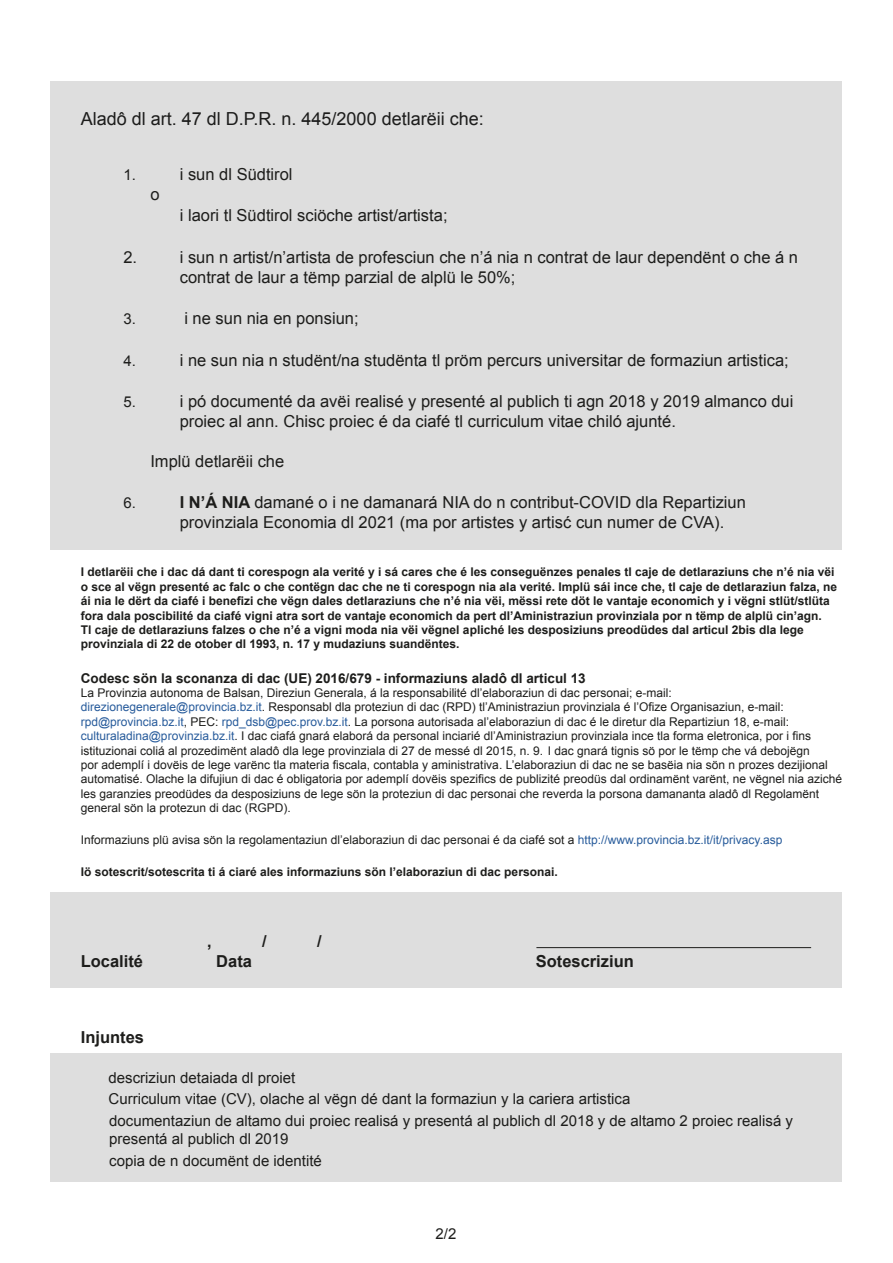
<style>
.page{position:relative;width:893px;height:1263px;background:#fff}
.page>*{position:absolute;margin:0;border:0;box-sizing:border-box;transform-origin:0 0}
.t1{font:18px "Arial";color:#1c1c1b}
.t2{font:16.5px/19.8px "Arial";color:#1d1d1b}
.t3{font:700 16.5px "Arial";color:#1d1d1b}
.t4{font:15px/21.9px "Arial";color:#1d1d1b}
.t5{font:700 13.5px "Arial";color:#1d1d1b}
.t6{font:12px/14.4px "Arial";color:#1d1d1b}
.t7{font:700 12px/14.4px "Arial";color:#1d1d1b}
.s1{font-weight:700}
.s2{color:#275b9b}
</style>
<div class="page">
<div style="left:51px;top:81px;width:791px;height:468px;background:#dedede"></div>
<div style="left:51px;top:892px;width:791px;height:95px;background:#dedede"></div>
<div style="left:51px;top:1053px;width:791px;height:129px;background:#dedede"></div>
<hr style="left:536px;top:947px;width:275px;height:1px;background:#1d1d1b">
<h1 class="t1" style="left:81px;top:107px;width:404px">Aladô dl art. 47 dl D.P.R. n. 445/2000 detlarëii che:</h1>
<p class="t4" style="left:123px;top:164px;width:14px">1.</p>
<h2 class="t2" style="left:180px;top:164px;width:114px">i sun dl Südtirol</h2>
<h2 class="t2" style="left:150px;top:184px;width:11px">o</h2>
<h2 class="t2" style="left:180px;top:206px;width:269px">i laori tl Südtirol sciöche artist/artista;</h2>
<h2 class="t2" style="left:123px;top:248px;width:15px">2.</h2>
<h2 class="t2" style="left:180px;top:248px;width:620px">i sun n artist/n’artista de profesciun che n’á nia n contrat de laur dependënt o che á n contrat de laur a tëmp parzial de alplü le 50%;</h2>
<p class="t4" style="left:123px;top:308px;width:14px">3.</p>
<h2 class="t2" style="left:184px;top:309px;width:176px">i ne sun nia en ponsiun;</h2>
<p class="t4" style="left:123px;top:350px;width:14px">4.</p>
<h2 class="t2" style="left:180px;top:350px;width:610px">i ne sun nia n studënt/na studënta tl pröm percurs universitar de formaziun artistica;</h2>
<p class="t4" style="left:123px;top:391px;width:14px">5.</p>
<h2 class="t2" style="left:180px;top:392px;width:615px">i pó documenté da avëi realisé y presenté al publich ti agn 2018 y 2019 almanco dui proiec al ann. Chisc proiec é da ciafé tl curriculum vitae chiló ajunté.</h2>
<h2 class="t2" style="left:150px;top:451px;width:135px">Implü detlarëii che</h2>
<p class="t4" style="left:123px;top:492px;width:14px">6.</p>
<h2 class="t2" style="left:180px;top:492px;width:568px"><span class="s1">I N’Á NIA</span> damané o i ne damanará NIA do n contribut-COVID dla Repartiziun provinziala Economia dl 2021 (ma por artistes y artisć cun numer de CVA).</h2>
<p class="t7" style="left:81px;top:565px;width:758px">I detlarëii che i dac dá dant ti corespogn ala verité y i sá cares che é les conseguënzes penales tl caje de detlaraziuns che n’é nia vëi o sce al vëgn presenté ac falc o che contëgn dac che ne ti corespogn nia ala verité. Implü sái ince che, tl caje de detlaraziun falza, ne ái nia le dërt da ciafé i benefizi che vëgn dales detlaraziuns che n’é nia vëi, mëssi rete döt le vantaje economich y i vëgni stlüt/stlüta fora dala poscibilité da ciafé vigni atra sort de vantaje economich da pert dl’Aministraziun provinziala por n tëmp de alplü cin’agn.<br>Tl caje de detlaraziuns falzes o che n’é a vigni moda nia vëi vëgnel apliché les desposiziuns preodüdes dal articul 2bis dla lege provinziala di 22 de otober dl 1993, n. 17 y mudaziuns suandëntes.</p>
<p class="t5" style="left:81px;top:669px;width:506px">Codesc sön la sconanza di dac (UE) 2016/679 - informaziuns aladô dl articul 13</p>
<p class="t6" style="left:81px;top:686px;width:763px">La Provinzia autonoma de Balsan, Direziun Generala, á la responsabilité dl’elaboraziun di dac personai; e-mail: <span class="s2">direzionegenerale@provincia.bz.it</span>. Responsabl dla proteziun di dac (RPD) tl’Aministraziun provinziala é l’Ofize Organisaziun, e-mail: <span class="s2">rpd@provincia.bz.it</span>, PEC: <span class="s2">rpd_dsb@pec.prov.bz.it</span>. La porsona autorisada al’elaboraziun di dac é le diretur dla Repartiziun 18, e-mail: <span class="s2">culturaladina@provinzia.bz.it</span>. I dac ciafá gnará elaborá da personal inciarié dl’Aministraziun provinziala ince tla forma eletronica, por i fins istituzionai coliá al prozedimënt aladô dla lege provinziala di 27 de messé dl 2015, n. 9. I dac gnará tignis sö por le tëmp che vá debojëgn<br>por ademplí i dovëis de lege varënc tla materia fiscala, contabla y aministrativa. L’elaboraziun di dac ne se basëia nia sön n prozes dezijional automatisé. Olache la difujiun di dac é obligatoria por ademplí dovëis spezifics de publizité preodüs dal ordinamënt varënt, ne vëgnel nia aziché les garanzies preodüdes da desposiziuns de lege sön la proteziun di dac personai che reverda la porsona damananta aladô dl Regolamënt general sön la protezun di dac (RGPD).</p>
<p class="t6" style="left:81px;top:833px;width:703px">Informaziuns plü avisa sön la regolamentaziun dl’elaboraziun di dac personai é da ciafé sot a <span class="s2">http://www.provincia.bz.it/it/privacy.asp</span></p>
<p class="t7" style="left:81px;top:865px;width:478px">Iö sotescrit/sotescrita ti á ciaré ales informaziuns sön l’elaboraziun di dac personai.</p>
<h2 class="t3" style="left:207px;top:930px;width:6px">,</h2>
<h2 class="t3" style="left:262px;top:930px;width:6px">/</h2>
<h2 class="t3" style="left:317px;top:930px;width:6px">/</h2>
<h2 class="t3" style="left:81px;top:950px;width:64px">Localité</h2>
<h2 class="t3" style="left:216px;top:950px;width:37px">Data</h2>
<h2 class="t3" style="left:536px;top:950px;width:100px">Sotescriziun</h2>
<h2 class="t3" style="left:81px;top:1026px;width:65px">Injuntes</h2>
<p class="t4" style="left:109px;top:1066px;width:686px">descriziun detaiada dl proiet<br>Curriculum vitae (CV), olache al vëgn dé dant la formaziun y la cariera artistica<br>documentaziun de altamo dui proiec realisá y presentá al publich dl 2018 y de altamo 2 proiec realisá y</p>
<p class="t4" style="left:109px;top:1128px;width:214px">presentá al publich dl 2019 copia de n documënt de identité</p>
<p class="t4" style="left:436px;top:1223px;width:22px">2/2</p>
</div>
